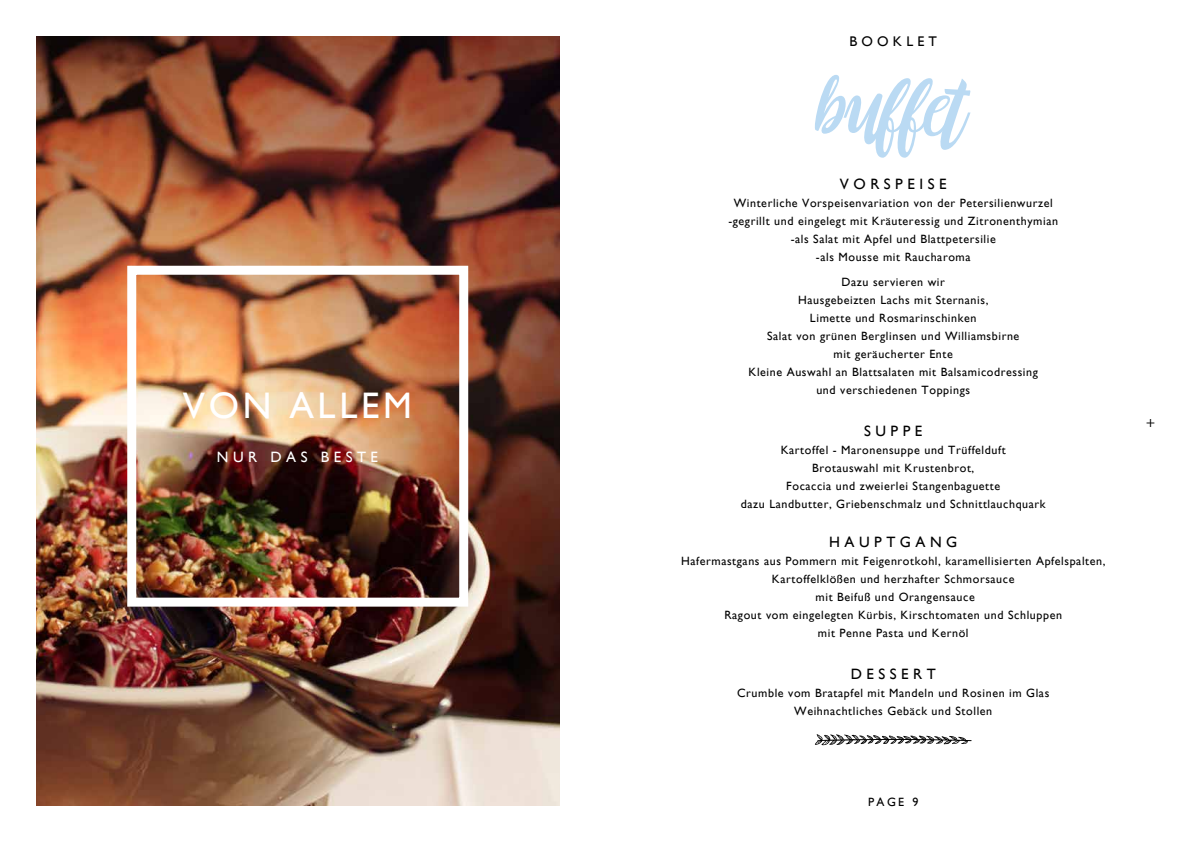
<style>
.page{position:relative;width:1191px;height:842px;background:#fff}
.page>*{position:absolute;margin:0;border:0;box-sizing:border-box;transform-origin:0 0}
.t1{font:72px "Fonjava";letter-spacing:-.025em;color:#badaf3}
.t2{font:36.9px "Gill Sans";letter-spacing:.1em;color:#fff}
.t3{font:15px "Gill Sans";letter-spacing:.3em;color:#000}
.t4{font:15px "Gill Sans";letter-spacing:.3em;color:#fff}
.t5{font:15px "Myriad Pro";color:#000}
.t6{font:14px "Gill Sans";letter-spacing:.3em;color:#000}
.t7{font:12px/18px "Gill Sans";letter-spacing:.05em;color:#000;text-align:center}
</style>
<div class="page">
<img style="left:36px;top:36px;width:523px;height:770px">
<div style="left:127px;top:266px;width:341px;height:341px;border:9px solid #fff"></div>
<svg style="left:815px;top:734px;width:156px;height:12px"></svg>
<h2 class="t2" style="left:183px;top:384px;width:231px">VON ALLEM</h2>
<p class="t4" style="left:217px;top:448px;width:163px">NUR DAS BESTE</p>
<p class="t6" style="left:849px;top:33px;width:89px">BOOKLET</p>
<h1 class="t1" style="left:817px;top:51px;width:153px">buffet</h1>
<p class="t3" style="left:840px;top:175px;width:108px">VORSPEISE</p>
<p class="t7" style="left:728px;top:194px;width:331px">Winterliche Vorspeisenvariation von der Petersilienwurzel -gegrillt und eingelegt mit Kräuteressig und Zitronenthymian -als Salat mit Apfel und Blattpetersilie<br>-als Mousse mit Raucharoma</p>
<p class="t7" style="left:748px;top:273px;width:291px">Dazu servieren wir<br>Hausgebeizten Lachs mit Sternanis,<br>Limette und Rosmarinschinken<br>Salat von grünen Berglinsen und Williamsbirne<br>mit geräucherter Ente<br>Kleine Auswahl an Blattsalaten mit Balsamicodressing und verschiedenen Toppings</p>
<p class="t3" style="left:864px;top:422px;width:60px">SUPPE</p>
<p class="t7" style="left:741px;top:441px;width:306px">Kartoffel - Maronensuppe und Trüffelduft<br>Brotauswahl mit Krustenbrot,<br>Focaccia und zweierlei Stangenbaguette<br>dazu Landbutter, Griebenschmalz und Schnittlauchquark</p>
<p class="t3" style="left:829px;top:533px;width:130px">HAUPTGANG</p>
<p class="t7" style="left:681px;top:552px;width:426px">Hafermastgans aus Pommern mit Feigenrotkohl, karamellisierten Apfelspalten, Kartoffelklößen und herzhafter Schmorsauce<br>mit Beifuß und Orangensauce<br>Ragout vom eingelegten Kürbis, Kirschtomaten und Schluppen<br>mit Penne Pasta und Kernöl</p>
<p class="t3" style="left:850px;top:665px;width:87px">DESSERT</p>
<p class="t7" style="left:737px;top:684px;width:314px">Crumble vom Bratapfel mit Mandeln und Rosinen im Glas<br>Weihnachtliches Gebäck und Stollen</p>
<p class="t7" style="left:868px;top:793px;width:52px">PAGE 9</p>
<p class="t5" style="left:1146px;top:412px;width:10px">+</p>
</div>
